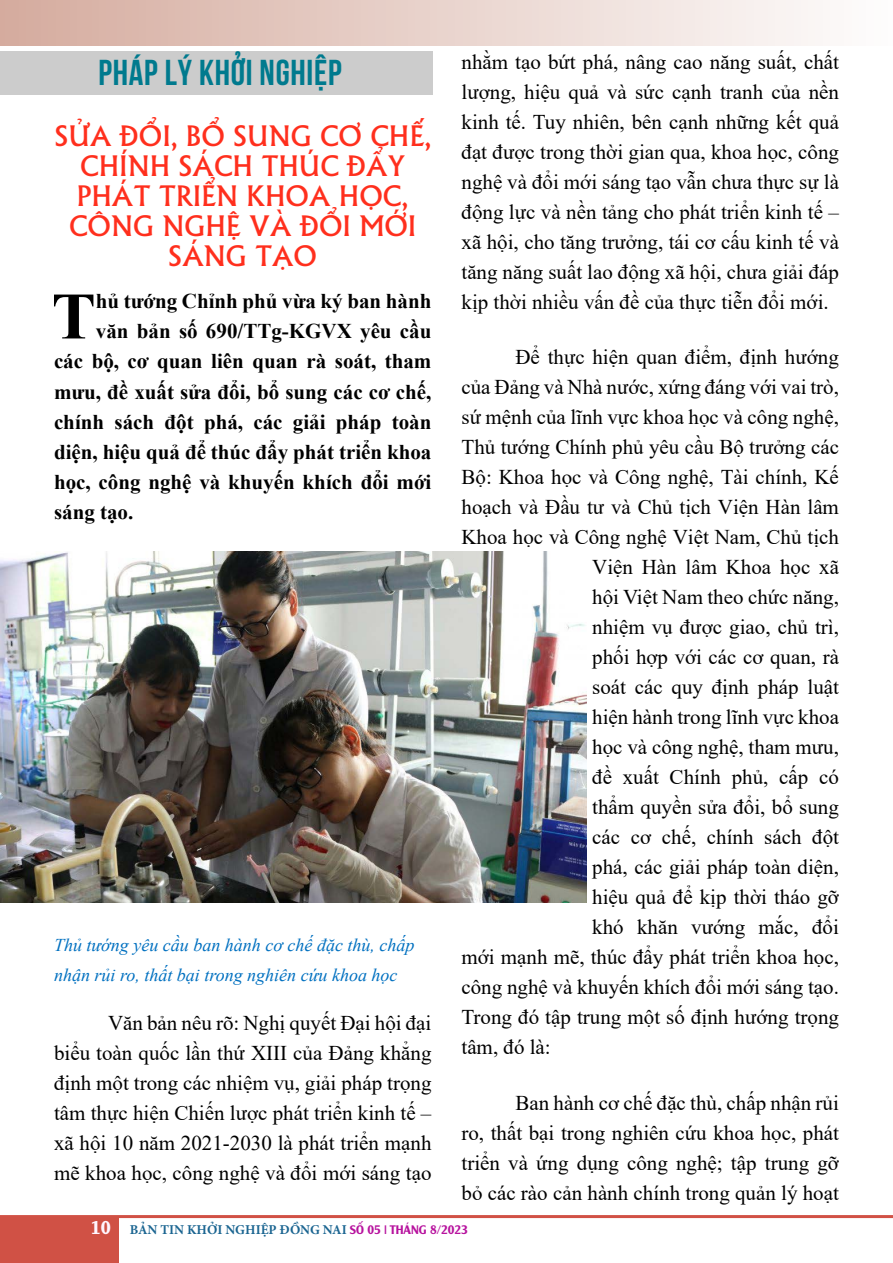
<style>
.page{position:relative;width:893px;height:1263px;background:#fff}
.page>*{position:absolute;margin:0;border:0;box-sizing:border-box;transform-origin:0 0}
.t1{font:700 66.3px "Times New Roman";color:#000}
.t2{font:36px "UTM Bebas";letter-spacing:.02em;color:#007a8e}
.t3{font:30px/30px "UTM Khuccamta";color:#ff2f1d;text-align:center}
.t4{font:21px/30px "Times New Roman";color:#000;text-align:justify}
.t5{font:700 21px "Times New Roman";color:#000}
.t6{font:italic 18px/30px "Times New Roman";color:#0070c0}
.t7{font:700 13.5px "Minion Pro";color:#1b6591}
.s1{font-family:"UTM Alexander";font-weight:400;font-size:18px;color:#fff6ff}
.s2{font-family:"UTM Alexander";font-weight:400;font-size:12px;color:#b7139e}
</style>
<div class="page">
<div style="left:0;top:0;width:892px;height:46px;background:linear-gradient(to right,#d5ab9e,#fefdfd)"></div>
<hr style="left:0;top:1215px;width:893px;height:3px;background:#d15145">
<div style="left:0;top:1217px;width:118px;height:46px;background:#d05145"></div>
<div style="left:0;top:51px;width:433px;height:43px;background:#ccc"></div>
<img style="left:0;top:551px;width:586px;height:351px">
<h2 class="t2" style="left:98px;top:47px;width:245px">PHÁP LÝ KHỞI NGHIỆP</h2>
<h3 class="t3" style="left:55px;top:119px;width:378px">SỬA ĐỔI, BỔ SUNG CƠ CHẾ,<br>CHÍNH SÁCH THÚC ĐẨY<br>PHÁT TRIỂN KHOA HỌC,<br>CÔNG NGHỆ VÀ ĐỔI MỚI<br>SÁNG TẠO</h3>
<h1 class="t1" style="left:52px;top:268px;width:46px">T</h1>
<p class="t5" style="left:96px;top:286px;width:337px">hủ tướng Chỉnh phủ vừa ký ban hành</p>
<p class="t5" style="left:96px;top:316px;width:337px">văn bản số 690/TTg-KGVX yêu cầu</p>
<p class="t5" style="left:54px;top:346px;width:379px">các bộ, cơ quan liên quan rà soát, tham</p>
<p class="t5" style="left:54px;top:376px;width:379px">mưu, đề xuất sửa đổi, bổ sung các cơ chế,</p>
<p class="t5" style="left:54px;top:406px;width:379px">chính sách đột phá, các giải pháp toàn</p>
<p class="t5" style="left:54px;top:436px;width:379px">diện, hiệu quả để thúc đẩy phát triển khoa</p>
<p class="t5" style="left:54px;top:466px;width:379px">học, công nghệ và khuyến khích đổi mới</p>
<p class="t5" style="left:54px;top:496px;width:81px">sáng tạo.</p>
<p class="t6" style="left:54px;top:929px;width:362px">Thủ tướng yêu cầu ban hành cơ chế đặc thù, chấp nhận rủi ro, thất bại trong nghiên cứu khoa học</p>
<p class="t4" style="left:54px;top:1007px;width:379px;text-indent:54px">Văn bản nêu rõ: Nghị quyết Đại hội đại biểu toàn quốc lần thứ XIII của Đảng khẳng định một trong các nhiệm vụ, giải pháp trọng tâm thực hiện Chiến lược phát triển kinh tế – xã hội 10 năm 2021-2030 là phát triển mạnh mẽ khoa học, công nghệ và đổi mới sáng tạo</p>
<p class="t4" style="left:461px;top:46px;width:379px">nhằm tạo bứt phá, nâng cao năng suất, chất lượng, hiệu quả và sức cạnh tranh của nền kinh tế. Tuy nhiên, bên cạnh những kết quả đạt được trong thời gian qua, khoa học, công nghệ và đổi mới sáng tạo vẫn chưa thực sự là động lực và nền tảng cho phát triển kinh tế – xã hội, cho tăng trưởng, tái cơ cấu kinh tế và tăng năng suất lao động xã hội, chưa giải đáp kịp thời nhiều vấn đề của thực tiễn đổi mới.</p>
<p class="t4" style="left:515px;top:341px;width:325px">Để thực hiện quan điểm, định hướng</p>
<p class="t4" style="left:461px;top:371px;width:379px">của Đảng và Nhà nước, xứng đáng với vai trò,</p>
<p class="t4" style="left:461px;top:401px;width:379px">sứ mệnh của lĩnh vực khoa học và công nghệ,</p>
<p class="t4" style="left:461px;top:431px;width:379px">Thủ tướng Chính phủ yêu cầu Bộ trưởng các</p>
<p class="t4" style="left:461px;top:461px;width:379px">Bộ: Khoa học và Công nghệ, Tài chính, Kế</p>
<p class="t4" style="left:461px;top:491px;width:379px">hoạch và Đầu tư và Chủ tịch Viện Hàn lâm</p>
<p class="t4" style="left:461px;top:521px;width:379px">Khoa học và Công nghệ Việt Nam, Chủ tịch</p>
<p class="t4" style="left:592px;top:552px;width:248px">Viện Hàn lâm Khoa học xã</p>
<p class="t4" style="left:592px;top:582px;width:248px">hội Việt Nam theo chức năng,</p>
<p class="t4" style="left:592px;top:612px;width:248px">nhiệm vụ được giao, chủ trì,</p>
<p class="t4" style="left:592px;top:642px;width:248px">phối hợp với các cơ quan, rà</p>
<p class="t4" style="left:592px;top:672px;width:248px">soát các quy định pháp luật</p>
<p class="t4" style="left:592px;top:702px;width:248px">hiện hành trong lĩnh vực khoa</p>
<p class="t4" style="left:592px;top:732px;width:248px">học và công nghệ, tham mưu,</p>
<p class="t4" style="left:592px;top:762px;width:248px">đề xuất Chính phủ, cấp có</p>
<p class="t4" style="left:592px;top:792px;width:248px">thẩm quyền sửa đổi, bổ sung</p>
<p class="t4" style="left:592px;top:822px;width:248px">các cơ chế, chính sách đột</p>
<p class="t4" style="left:592px;top:852px;width:248px">phá, các giải pháp toàn diện,</p>
<p class="t4" style="left:592px;top:882px;width:248px">hiệu quả để kịp thời tháo gỡ</p>
<p class="t4" style="left:592px;top:912px;width:248px">khó khăn vướng mắc, đổi</p>
<p class="t4" style="left:461px;top:942px;width:379px">mới mạnh mẽ, thúc đẩy phát triển khoa học,</p>
<p class="t4" style="left:461px;top:972px;width:379px">công nghệ và khuyến khích đổi mới sáng tạo.</p>
<p class="t4" style="left:461px;top:1002px;width:379px">Trong đó tập trung một số định hướng trọng</p>
<p class="t4" style="left:461px;top:1032px;width:91px">tâm, đó là:</p>
<p class="t4" style="left:461px;top:1087px;width:379px;text-indent:54px">Ban hành cơ chế đặc thù, chấp nhận rủi ro, thất bại trong nghiên cứu khoa học, phát triển và ứng dụng công nghệ; tập trung gỡ bỏ các rào cản hành chính trong quản lý hoạt</p>
<p class="t7" style="left:91px;top:1220px;width:379px"><span class="s1">10</span> BẢN TIN KHỞI NGHIỆP ĐỒNG NAI <span class="s2">SỐ 05 | THÁNG 8/2023</span></p>
</div>
